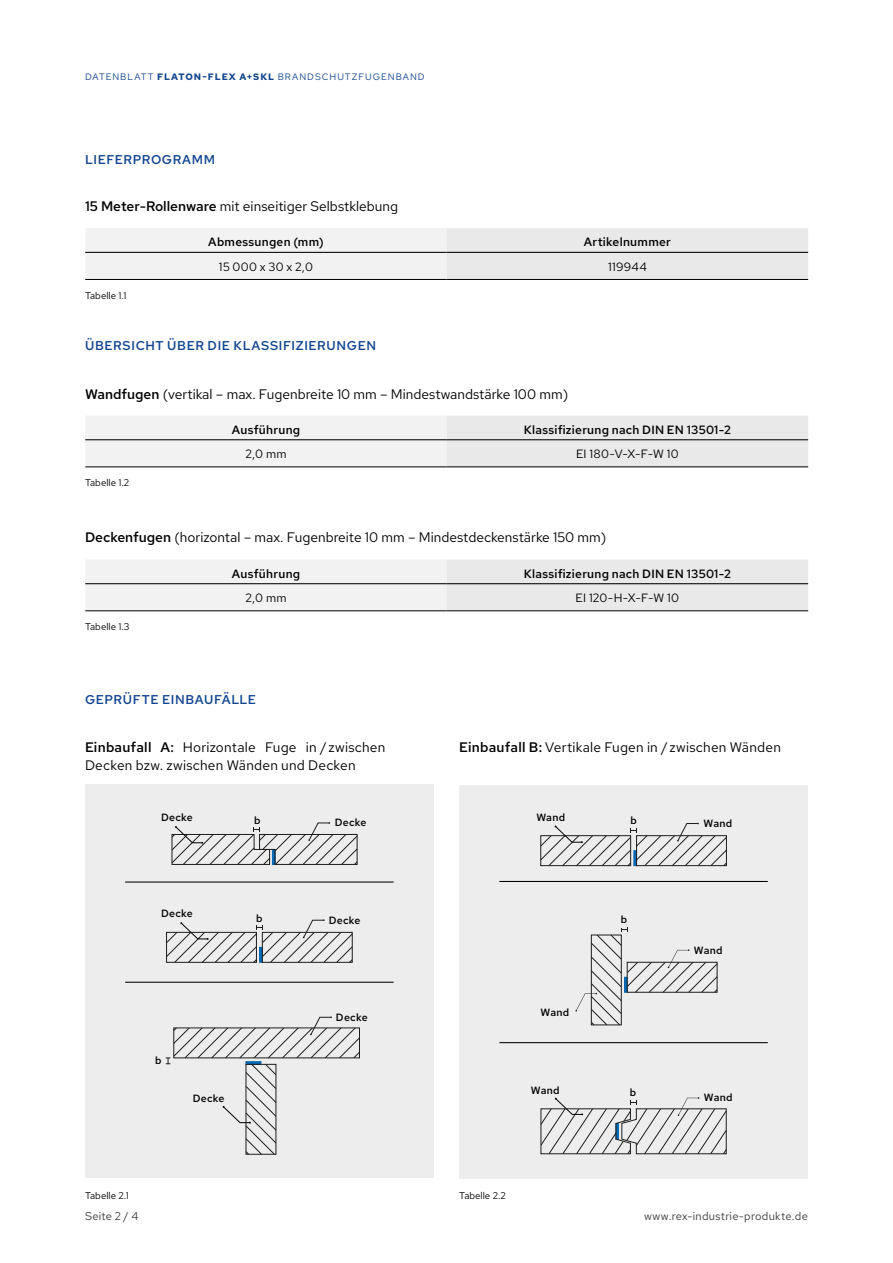
<style>
.page{position:relative;width:893px;height:1263px;background:#fff}
.page>*{position:absolute;margin:0;border:0;box-sizing:border-box;transform-origin:0 0}
.t1{font:13.8px "Red Hat Text";color:#000}
.t2{font:600 12.75px "Red Hat Text";letter-spacing:.05em;color:#11458f}
.t3{font:600 12px "Red Hat Text";letter-spacing:.02em;color:#000}
.t4{font:12px "Red Hat Text";letter-spacing:.025em;color:#000}
.t5{font:11.25px "Red Hat Text";letter-spacing:.025em;color:#3c3c3b}
.t6{font:600 10.5px "Red Hat Text";letter-spacing:.025em;color:#000}
.t7{font:9.75px "Red Hat Text";color:#000}
.t8{font:9.3px "Red Hat Text";letter-spacing:.11em;color:#11458f}
.t9{font:7.95px "Arial";color:#1d1d1b}
.s1{font-weight:700}
.s2{font-weight:600}
</style>
<div class="page">
<svg style="left:85px;top:228px;width:723px;height:51px"></svg>
<hr style="left:85px;top:279px;width:362px;height:1px;background:#000">
<hr style="left:447px;top:279px;width:361px;height:1px;background:#000">
<hr style="left:85px;top:252px;width:362px;height:1px;background:#000">
<hr style="left:447px;top:252px;width:361px;height:1px;background:#000">
<div style="left:85px;top:784px;width:349px;height:394px;background:#ededed"></div>
<div style="left:459px;top:785px;width:349px;height:393px;background:#ededed"></div>
<hr style="left:499px;top:881px;width:269px;height:1px;background:#000">
<hr style="left:499px;top:1042px;width:269px;height:1px;background:#000">
<svg style="left:575px;top:924px;width:142px;height:101px"></svg>
<svg style="left:541px;top:1097px;width:185px;height:57px"></svg>
<svg style="left:541px;top:822px;width:186px;height:44px"></svg>
<div style="left:702px;top:817px;width:32px;height:11px;background:#ededed"></div>
<div style="left:693px;top:945px;width:32px;height:10px;background:#ededed"></div>
<hr style="left:622px;top:917px;width:4px;height:11px;background:#ededed">
<div style="left:631px;top:818px;width:5px;height:11px;background:#ededed"></div>
<div style="left:704px;top:1092px;width:32px;height:11px;background:#ededed"></div>
<hr style="left:631px;top:1091px;width:4px;height:11px;background:#ededed">
<hr style="left:125px;top:881px;width:269px;height:1px;background:#000">
<hr style="left:125px;top:982px;width:269px;height:1px;background:#000">
<svg style="left:172px;top:822px;width:186px;height:43px"></svg>
<svg style="left:166px;top:919px;width:186px;height:43px"></svg>
<svg style="left:165px;top:1016px;width:195px;height:138px"></svg>
<div style="left:335px;top:1010px;width:32px;height:11px;background:#ededed"></div>
<div style="left:328px;top:916px;width:26px;height:9px;background:#ededed"></div>
<div style="left:334px;top:818px;width:31px;height:10px;background:#ededed"></div>
<hr style="left:257px;top:914px;width:4px;height:11px;background:#ededed">
<div style="left:254px;top:817px;width:5px;height:11px;background:#ededed"></div>
<svg style="left:85px;top:416px;width:723px;height:51px"></svg>
<hr style="left:85px;top:467px;width:362px;height:1px;background:#000">
<hr style="left:447px;top:467px;width:361px;height:1px;background:#000">
<hr style="left:85px;top:439px;width:362px;height:1px;background:#000">
<hr style="left:447px;top:439px;width:361px;height:1px;background:#000">
<svg style="left:85px;top:559px;width:723px;height:51px"></svg>
<hr style="left:85px;top:610px;width:362px;height:1px;background:#000">
<hr style="left:447px;top:610px;width:361px;height:1px;background:#000">
<hr style="left:85px;top:583px;width:362px;height:1px;background:#000">
<hr style="left:447px;top:583px;width:361px;height:1px;background:#000">
<p class="t8" style="left:85px;top:71px;width:341px">DATENBLATT <span class="s1">FLATON-FLEX A+SKL</span> BRANDSCHUTZFUGENBAND</p>
<p class="t2" style="left:85px;top:151px;width:132px">LIEFERPROGRAMM</p>
<p class="t1" style="left:85px;top:197px;width:315px"><span class="s2">15 Meter-Rollenware</span> mit einseitiger Selbstklebung</p>
<p class="t7" style="left:85px;top:289px;width:43px">Tabelle 1.1</p>
<p class="t3" style="left:208px;top:234px;width:117px">Abmessungen (mm)</p>
<p class="t3" style="left:584px;top:234px;width:89px">Artikelnummer</p>
<p class="t4" style="left:219px;top:259px;width:96px">15 000 x 30 x 2,0</p>
<p class="t4" style="left:608px;top:259px;width:40px">119944</p>
<p class="t2" style="left:85px;top:337px;width:293px">ÜBERSICHT ÜBER DIE KLASSIFIZIERUNGEN</p>
<p class="t1" style="left:85px;top:385px;width:485px"><span class="s2">Wandfugen</span> (vertikal – max. Fugenbreite 10 mm – Mindestwandstärke 100 mm)</p>
<p class="t7" style="left:85px;top:476px;width:46px">Tabelle 1.2</p>
<p class="t3" style="left:232px;top:422px;width:70px">Ausführung</p>
<p class="t3" style="left:524px;top:422px;width:209px">Klassifizierung nach DIN EN 13501-2</p>
<p class="t4" style="left:245px;top:446px;width:43px">2,0 mm</p>
<p class="t4" style="left:576px;top:446px;width:104px">EI 180-V-X-F-W 10</p>
<p class="t1" style="left:85px;top:529px;width:523px"><span class="s2">Deckenfugen</span> (horizontal – max. Fugenbreite 10 mm – Mindestdeckenstärke 150 mm)</p>
<p class="t7" style="left:85px;top:620px;width:46px">Tabelle 1.3</p>
<p class="t3" style="left:232px;top:566px;width:70px">Ausführung</p>
<p class="t3" style="left:524px;top:566px;width:209px">Klassifizierung nach DIN EN 13501-2</p>
<p class="t4" style="left:245px;top:590px;width:43px">2,0 mm</p>
<p class="t4" style="left:576px;top:590px;width:105px">EI 120-H-X-F-W 10</p>
<p class="t2" style="left:85px;top:691px;width:173px">GEPRÜFTE EINBAUFÄLLE</p>
<p class="t1" style="left:85px;top:738px;width:302px"><span class="s2">Einbaufall A:</span> Horizontale Fuge in /zwischen</p>
<p class="t1" style="left:459px;top:738px;width:323px"><span class="s2">Einbaufall B:</span> Vertikale Fugen in /zwischen Wänden</p>
<p class="t1" style="left:85px;top:756px;width:272px">Decken bzw. zwischen Wänden und Decken</p>
<p class="t6" style="left:161px;top:810px;width:33px">Decke</p>
<p class="t6" style="left:161px;top:907px;width:33px">Decke</p>
<p class="t6" style="left:254px;top:813px;width:8px">b</p>
<p class="t6" style="left:335px;top:815px;width:33px">Decke</p>
<p class="t6" style="left:256px;top:911px;width:8px">b</p>
<p class="t6" style="left:329px;top:913px;width:33px">Decke</p>
<p class="t6" style="left:155px;top:1053px;width:8px">b</p>
<p class="t6" style="left:193px;top:1091px;width:33px">Decke</p>
<p class="t6" style="left:336px;top:1011px;width:33px">Decke</p>
<p class="t6" style="left:536px;top:810px;width:30px">Wand</p>
<p class="t6" style="left:541px;top:1006px;width:30px">Wand</p>
<p class="t6" style="left:531px;top:1083px;width:30px">Wand</p>
<p class="t7" style="left:85px;top:1189px;width:45px">Tabelle 2.1</p>
<p class="t7" style="left:459px;top:1189px;width:48px">Tabelle 2.2</p>
<p class="t6" style="left:630px;top:814px;width:8px">b</p>
<p class="t6" style="left:621px;top:913px;width:8px">b</p>
<p class="t6" style="left:630px;top:1085px;width:8px">b</p>
<p class="t9" style="left:704px;top:818px;width:23px">Wand</p>
<p class="t6" style="left:694px;top:944px;width:30px">Wand</p>
<p class="t6" style="left:704px;top:1090px;width:30px">Wand</p>
<p class="t5" style="left:85px;top:1209px;width:55px">Seite 2 / 4</p>
<p class="t5" style="left:644px;top:1209px;width:165px">www.rex-industrie-produkte.de</p>
</div>
